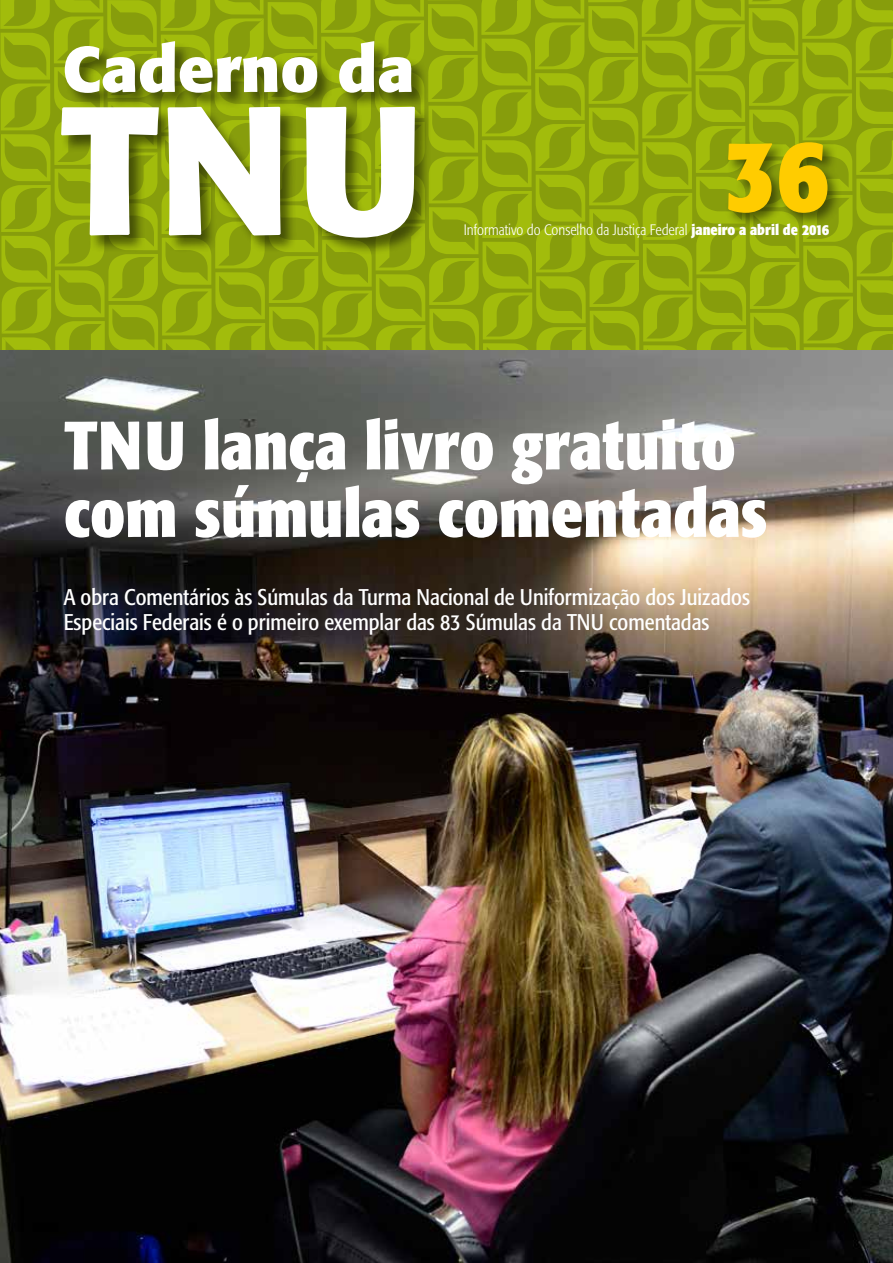
<style>
.page{position:relative;width:893px;height:1263px;background:#fff}
.page>*{position:absolute;margin:0;border:0;box-sizing:border-box;transform-origin:0 0}
.t1{font:700 180.75px "Formata";color:#fff}
.t2{font:700 condensed 105px "Formata";color:#fc0}
.t3{font:700 condensed 67.5px/67.5px "Formata";color:#fff}
.t4{font:700 63.75px "Formata";color:#fff}
.t5{font:condensed 22.5px/25.5px "Formata";color:#fff}
.t6{font:300 condensed 15px "Formata";color:#fff}
.s1{font-weight:700}
</style>
<div class="page">
<svg style="left:2px;top:0;width:891px;height:337px;background:#93ab0c"></svg>
<div style="left:61px;top:41px;width:371px;height:214px;background:#000;opacity:.5"></div>
<img style="left:0;top:350px;width:893px;height:913px">
<div style="left:725px;top:139px;width:117px;height:89px;background:#000;opacity:.5"></div>
<h3 class="t4" style="left:63px;top:29px;width:353px">Caderno da</h3>
<h1 class="t1" style="left:61px;top:58px;width:363px">TNU</h1>
<h2 class="t2" style="left:724px;top:109px;width:106px">36</h2>
<p class="t6" style="left:464px;top:221px;width:367px">Informativo do Conselho da Justiça Federal <span class="s1">janeiro a abril de 2016</span></p>
<h3 class="t3" style="left:64px;top:411px;width:705px">TNU lança livro gratuito com súmulas comentadas</h3>
<p class="t5" style="left:64px;top:584px;width:688px">A obra Comentários às Súmulas da Turma Nacional de Uniformização dos Juizados<br>Especiais Federais é o primeiro exemplar das 83 Súmulas da TNU comentadas</p>
</div>
